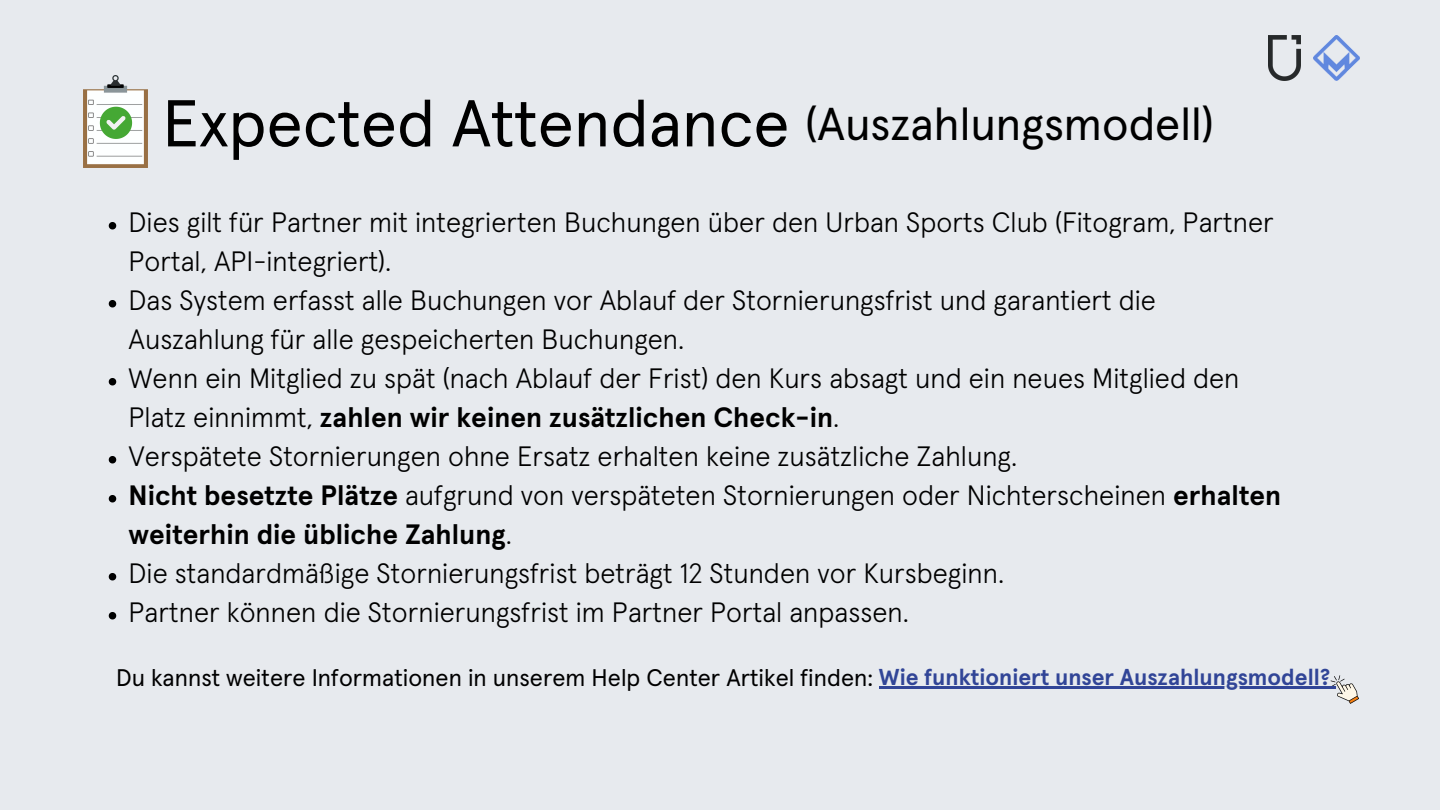
<style>
.page{position:relative;width:1440px;height:810px;background:#e7eaee}
.page>*{position:absolute;margin:0;border:0;box-sizing:border-box;transform-origin:0 0}
.t1{font:66px "Apercu Aktiv";color:#000}
.t2{font:46px "Apercu Aktiv";color:#000}
.t3{font:300 28px/39px "Apercu Aktiv";color:#000}
.t4{font:24px "Apercu Aktiv";color:#000}
.t5{font:700 23px "Apercu Aktiv";color:#314597}
.s1{font-weight:700}
</style>
<div class="page">
<img style="left:1268px;top:35px;width:33px;height:46px">
<img style="left:1313px;top:35px;width:46px;height:46px">
<svg style="left:109px;top:222px;width:7px;height:7px"></svg>
<svg style="left:109px;top:300px;width:7px;height:7px"></svg>
<svg style="left:109px;top:378px;width:7px;height:7px"></svg>
<svg style="left:109px;top:456px;width:7px;height:7px"></svg>
<svg style="left:109px;top:495px;width:7px;height:7px"></svg>
<svg style="left:109px;top:573px;width:7px;height:7px"></svg>
<svg style="left:109px;top:612px;width:7px;height:7px"></svg>
<img style="left:84px;top:76px;width:64px;height:91px">
<svg style="left:100px;top:107px;width:32px;height:32px"></svg>
<hr style="left:879px;top:687px;width:451px;height:2px;background:#314597">
<svg style="left:1330px;top:675px;width:29px;height:29px"></svg>
<p class="t1" style="left:162px;top:94px;width:629px">Expected Attendance</p>
<p class="t2" style="left:806px;top:104px;width:410px">(Auszahlungsmodell)</p>
<p class="t3" style="left:129px;top:205px;width:1147px">Dies gilt für Partner mit integrierten Buchungen über den Urban Sports Club (Fitogram, Partner<br>Portal, API-integriert).</p>
<p class="t3" style="left:129px;top:283px;width:1029px">Das System erfasst alle Buchungen vor Ablauf der Stornierungsfrist und garantiert die<br>Auszahlung für alle gespeicherten Buchungen.</p>
<p class="t3" style="left:129px;top:361px;width:1112px">Wenn ein Mitglied zu spät (nach Ablauf der Frist) den Kurs absagt und ein neues Mitglied den<br>Platz einnimmt, <span class="s1">zahlen wir keinen zusätzlichen Check-in</span>.</p>
<p class="t3" style="left:129px;top:439px;width:890px">Verspätete Stornierungen ohne Ersatz erhalten keine zusätzliche Zahlung.</p>
<p class="t3" style="left:129px;top:478px;width:1154px"><span class="s1">Nicht besetzte Plätze</span> aufgrund von verspäteten Stornierungen oder Nichterscheinen <span class="s1">erhalten weiterhin die übliche Zahlung</span>.</p>
<p class="t3" style="left:129px;top:556px;width:877px">Die standardmäßige Stornierungsfrist beträgt 12 Stunden vor Kursbeginn.</p>
<p class="t3" style="left:129px;top:595px;width:782px">Partner können die Stornierungsfrist im Partner Portal anpassen.</p>
<p class="t4" style="left:116px;top:668px;width:759px">Du kannst weitere Informationen in unserem Help Center Artikel finden:</p>
<p class="t5" style="left:879px;top:667px;width:453px">Wie funktioniert unser Auszahlungsmodell?</p>
</div>
